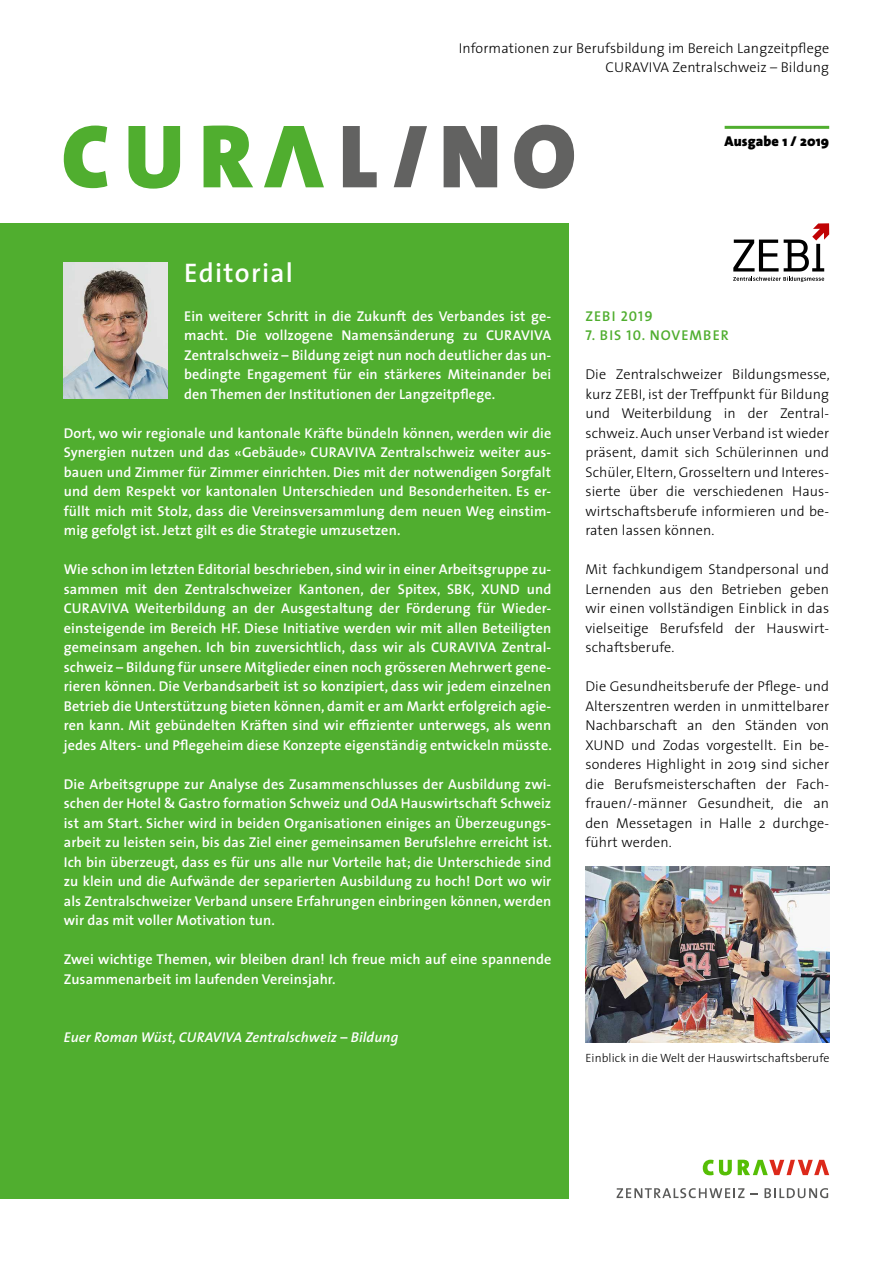
<style>
.page{position:relative;width:893px;height:1263px;background:#fff}
.page>*{position:absolute;margin:0;border:0;box-sizing:border-box;transform-origin:0 0}
.t1{font:600 27px "The Sans";letter-spacing:.05em;color:#fff}
.t2{font:600 14.25px/19.5px "The Sans";letter-spacing:.01em;color:#fff;text-align:justify}
.t3{font:300 14.25px/19.5px "The Sans";letter-spacing:.01em;color:#000;text-align:justify}
.t4{font:italic 600 14.25px "The Sans";letter-spacing:.01em;color:#fff}
.t5{font:14.25px "The Sans Semi Bold Caps";letter-spacing:.075em;color:#50ae2f}
.t6{font:900 14.25px "The Sans";letter-spacing:.01em;color:#000}
.t7{font:300 12px "The Sans";letter-spacing:.01em;color:#000}
</style>
<div class="page">
<div style="left:0;top:223px;width:568px;height:975px;background:#50ae2f"></div>
<svg style="left:64px;top:126px;width:43px;height:62px"></svg>
<svg style="left:128px;top:126px;width:52px;height:63px"></svg>
<svg style="left:204px;top:126px;width:49px;height:61px"></svg>
<svg style="left:264px;top:126px;width:60px;height:61px"></svg>
<svg style="left:394px;top:126px;width:33px;height:61px"></svg>
<svg style="left:343px;top:126px;width:34px;height:61px"></svg>
<svg style="left:444px;top:126px;width:53px;height:61px;background:#7a7a7a"></svg>
<svg style="left:514px;top:125px;width:60px;height:64px"></svg>
<hr style="left:725px;top:126px;width:104px;height:3px;background:#50ae2f">
<img style="left:64px;top:262px;width:103px;height:137px">
<svg style="left:703px;top:1160px;width:29px;height:15px"></svg>
<svg style="left:738px;top:1160px;width:91px;height:15px"></svg>
<svg style="left:617px;top:1188px;width:127px;height:10px"></svg>
<svg style="left:764px;top:1188px;width:64px;height:10px"></svg>
<img style="left:585px;top:867px;width:244px;height:175px">
<svg style="left:733px;top:277px;width:91px;height:5px"></svg>
<svg style="left:733px;top:223px;width:96px;height:48px"></svg>
<p class="t3" style="left:459px;top:38px;width:372px;text-align:right">Informationen zur Berufsbildung im Bereich Langzeitpflege<br>CURAVIVA Zentralschweiz – Bildung</p>
<p class="t6" style="left:724px;top:129px;width:106px">Ausgabe 1 / 2019</p>
<h1 class="t1" style="left:184px;top:250px;width:110px">Editorial</h1>
<p class="t2" style="left:184px;top:306px;width:369px">Ein weiterer Schritt in die Zukunft des Verbandes ist ge&shy;macht. Die vollzogene Namensänderung zu CURAVIVA Zentralschweiz – Bildung zeigt nun noch deutlicher das un&shy;bedingte Engagement für ein stärkeres Miteinander bei den Themen der Institutionen der Langzeitpflege.</p>
<p class="t2" style="left:64px;top:423px;width:489px">Dort, wo wir regionale und kantonale Kräfte bündeln können, werden wir die Synergien nutzen und das «Gebäude» CURAVIVA Zentralschweiz weiter aus&shy;bauen und Zimmer für Zimmer einrichten. Dies mit der notwendigen Sorgfalt und dem Respekt vor kantonalen Unterschieden und Besonderheiten. Es er&shy;füllt mich mit Stolz, dass die Vereinsversammlung dem neuen Weg einstim&shy;mig gefolgt ist. Jetzt gilt es die Strategie umzusetzen.</p>
<p class="t2" style="left:64px;top:559px;width:490px;text-align:left">Wie schon im letzten Editorial beschrieben, sind wir in einer Arbeitsgruppe zu&shy;sammen mit den Zentralschweizer Kantonen, der Spitex, SBK, XUND und CURAVIVA Weiterbildung an der Ausgestaltung der Förderung für Wieder&shy;einsteigende im Bereich HF. Diese Initiative werden wir mit allen Beteiligten gemeinsam angehen. Ich bin zuversichtlich, dass wir als CURAVIVA Zentral&shy;schweiz – Bildung für unsere Mitglieder einen noch grösseren Mehrwert gene&shy;rieren können. Die Verbandsarbeit ist so konzipiert, dass wir jedem einzelnen Betrieb die Unterstützung bieten können, damit er am Markt erfolgreich agie&shy;ren kann. Mit gebündelten Kräften sind wir effizienter unterwegs, als wenn jedes Alters- und Pflegeheim diese Konzepte eigenständig entwickeln müsste.</p>
<p class="t2" style="left:64px;top:774px;width:490px">Die Arbeitsgruppe zur Analyse des Zusammenschlusses der Ausbildung zwi&shy;schen der Hotel &amp; Gastro formation Schweiz und OdA Hauswirtschaft Schweiz ist am Start. Sicher wird in beiden Organisationen einiges an Überzeugungs&shy;arbeit zu leisten sein, bis das Ziel einer gemeinsamen Berufslehre erreicht ist.<br>Ich bin überzeugt, dass es für uns alle nur Vorteile hat; die Unterschiede sind zu klein und die Aufwände der separierten Ausbildung zu hoch! Dort wo wir als Zentralschweizer Verband unsere Erfahrungen einbringen können, werden wir das mit voller Motivation tun.</p>
<p class="t2" style="left:64px;top:949px;width:489px">Zwei wichtige Themen, wir bleiben dran! Ich freue mich auf eine spannende<br>Zusammenarbeit im laufenden Vereinsjahr.</p>
<p class="t4" style="left:64px;top:1025px;width:336px">Euer Roman Wüst, CURAVIVA Zentralschweiz – Bildung</p>
<p class="t5" style="left:585px;top:304px;width:69px">ZEBI 2019</p>
<p class="t5" style="left:585px;top:323px;width:145px">7. BIS 10. NOVEMBER</p>
<p class="t3" style="left:585px;top:364px;width:246px">Die Zentralschweizer Bildungsmesse, kurz ZEBI, ist der Treffpunkt für Bildung und Weiterbildung in der Zentral&shy;schweiz. Auch unser Verband ist wieder präsent, damit sich Schülerinnen und Schüler, Eltern, Grosseltern und Interes&shy;sierte über die verschiedenen Haus&shy;wirtschaftsberufe informieren und be&shy;raten lassen können.</p>
<p class="t3" style="left:585px;top:559px;width:245px">Mit fachkundigem Standpersonal und Lernenden aus den Betrieben geben wir einen vollständigen Einblick in das vielseitige Berufsfeld der Hauswirt&shy;schaftsberufe.</p>
<p class="t3" style="left:585px;top:676px;width:245px">Die Gesundheitsberufe der Pflege- und Alterszentren werden in unmittelbarer Nachbarschaft an den Ständen von XUND und Zodas vorgestellt. Ein be&shy;sonderes Highlight in 2019 sind sicher die Berufsmeisterschaften der Fach&shy;frauen/-männer Gesundheit, die an den Messetagen in Halle 2 durchge&shy;führt werden.</p>
<p class="t7" style="left:585px;top:1048px;width:245px">Einblick in die Welt der Hauswirtschaftsberufe</p>
</div>
